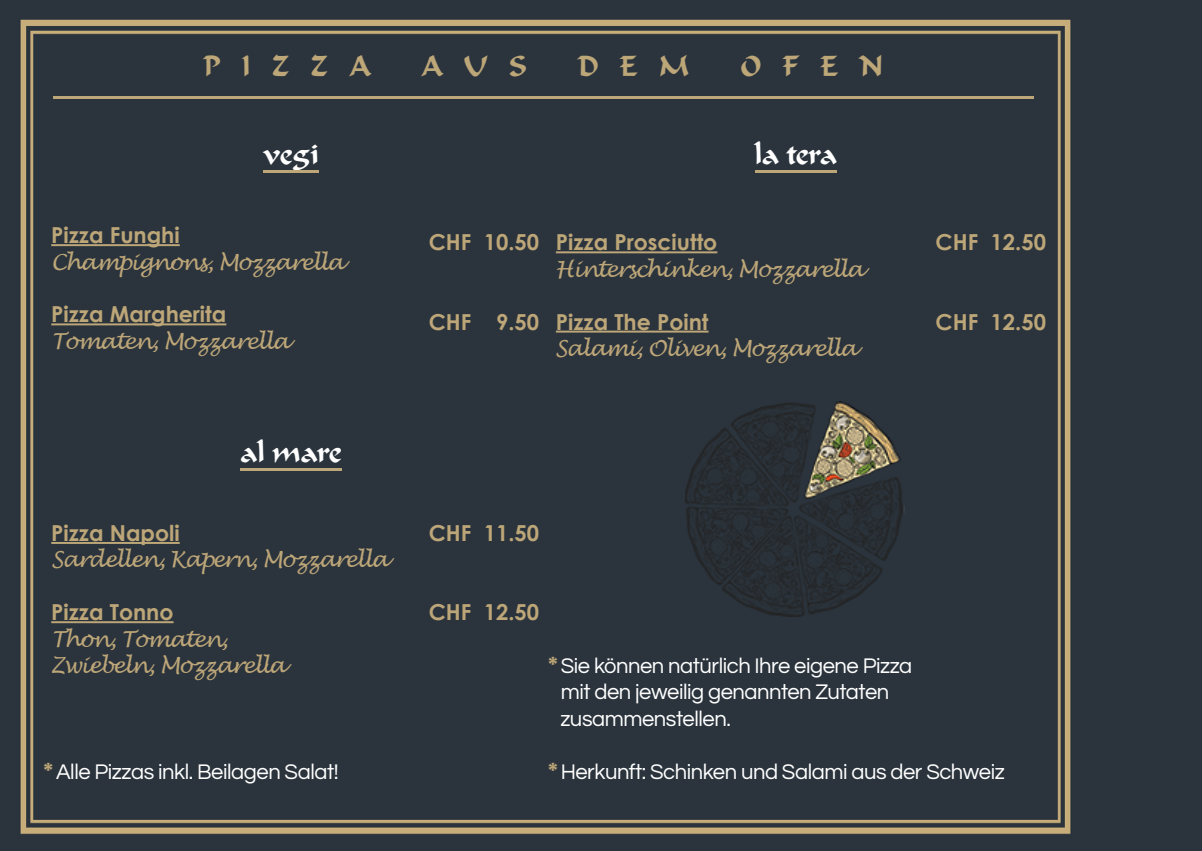
<style>
.page{position:relative;width:1202px;height:851px;background:#fff}
.page>*{position:absolute;margin:0;border:0;box-sizing:border-box;transform-origin:0 0}
.t1{font:28px "Calligraphic";color:#fff}
.t2{font:28px "Calligraphic";letter-spacing:.77em;color:#bda678}
.t3{font:22px "Questrial";letter-spacing:-.02em;color:#fff}
.t4{font:italic 22px "Lucida Handwriting";letter-spacing:-.07em;color:#bda678}
.t5{font:700 22px "Century Gothic";color:#bda678}
.s1{font-family:"Century Gothic";font-weight:700;color:#bda678}
</style>
<div class="page">
<div style="left:0;top:0;width:1202px;height:850px;background:#2b343d"></div>
<img style="left:20px;top:19px;width:1051px;height:815px">
<hr style="left:53px;top:96px;width:981px;height:3px;background:#bda678">
<hr style="left:51px;top:244px;width:129px;height:2px;background:#bda678">
<hr style="left:51px;top:323px;width:175px;height:2px;background:#bda678">
<hr style="left:51px;top:542px;width:129px;height:2px;background:#bda678">
<hr style="left:51px;top:621px;width:123px;height:2px;background:#bda678">
<hr style="left:556px;top:251px;width:161px;height:2px;background:#bda678">
<hr style="left:556px;top:330px;width:152px;height:2px;background:#bda678">
<img style="left:685px;top:401px;width:221px;height:215px">
<svg style="left:755px;top:170px;width:82px;height:3px"></svg>
<svg style="left:264px;top:170px;width:55px;height:3px"></svg>
<svg style="left:241px;top:468px;width:101px;height:3px"></svg>
<p class="t2" style="left:204px;top:48px;width:168px">PIZZA</p>
<p class="t2" style="left:422px;top:48px;width:107px">AUS</p>
<p class="t2" style="left:578px;top:48px;width:113px">DEM</p>
<p class="t2" style="left:740px;top:48px;width:144px">OFEN</p>
<p class="t1" style="left:264px;top:136px;width:57px">vegi</p>
<p class="t5" style="left:51px;top:218px;width:130px">Pizza Funghi</p>
<p class="t4" style="left:51px;top:248px;width:295px">Champignons, Mozzarella</p>
<p class="t5" style="left:51px;top:297px;width:177px">Pizza Margherita</p>
<p class="t4" style="left:51px;top:327px;width:240px">Tomaten, Mozzarella</p>
<p class="t1" style="left:241px;top:434px;width:103px">al mare</p>
<p class="t5" style="left:51px;top:516px;width:130px">Pizza Napoli</p>
<p class="t4" style="left:51px;top:546px;width:339px">Sardellen, Kapern, Mozzarella</p>
<p class="t5" style="left:51px;top:595px;width:124px">Pizza Tonno</p>
<p class="t4" style="left:51px;top:625px;width:179px">Thon, Tomaten,</p>
<p class="t4" style="left:51px;top:651px;width:237px">Zwiebeln, Mozzarella</p>
<p class="t3" style="left:43px;top:760px;width:297px"><span class="s1">*</span> Alle Pizzas inkl. Beilagen Salat!</p>
<p class="t1" style="left:755px;top:136px;width:83px">la tera</p>
<p class="t5" style="left:429px;top:225px;width:112px">CHF 10.50</p>
<p class="t5" style="left:429px;top:305px;width:112px">CHF 9.50</p>
<p class="t5" style="left:556px;top:225px;width:163px">Pizza Prosciutto</p>
<p class="t4" style="left:555px;top:255px;width:310px">Hinterschinken, Mozzarella</p>
<p class="t5" style="left:556px;top:305px;width:154px">Pizza The Point</p>
<p class="t4" style="left:555px;top:335px;width:304px">Salami, Oliven, Mozzarella</p>
<p class="t5" style="left:935px;top:225px;width:112px">CHF 12.50</p>
<p class="t5" style="left:935px;top:305px;width:112px">CHF 12.50</p>
<p class="t5" style="left:429px;top:516px;width:112px">CHF 11.50</p>
<p class="t5" style="left:429px;top:595px;width:112px">CHF 12.50</p>
<p class="t3" style="left:548px;top:655px;width:366px"><span class="s1">*</span> Sie können natürlich Ihre eigene Pizza</p>
<p class="t3" style="left:561px;top:681px;width:330px">mit den jeweilig genannten Zutaten</p>
<p class="t3" style="left:560px;top:707px;width:172px">zusammenstellen.</p>
<p class="t3" style="left:548px;top:760px;width:458px"><span class="s1">*</span> Herkunft: Schinken und Salami aus der Schweiz</p>
</div>
